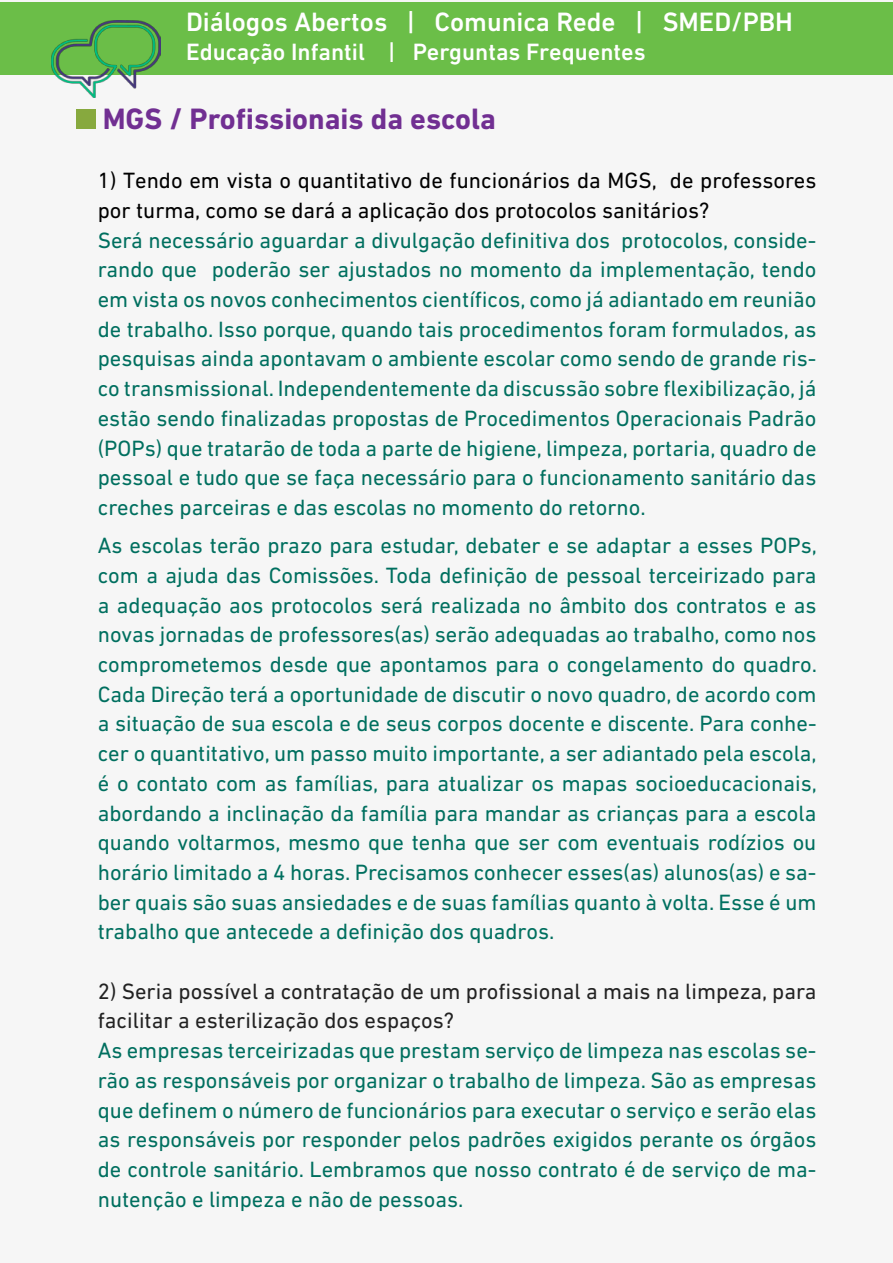
<style>
.page{position:relative;width:893px;height:1263px;background:#f6f6f6}
.page>*{position:absolute;margin:0;border:0;box-sizing:border-box;transform-origin:0 0}
.t1{font:700 30px "DIN Next LT Pro";color:#712f92}
.t2{font:500 27px "DIN Next LT Pro";color:#fff}
.t3{font:500 24px "DIN Next LT Pro";color:#fff}
.t4{font:22.5px/29.7px "DIN Next LT Pro";color:#006f5f;text-align:justify}
.t5{font:22.5px/29.7px "DIN Next LT Pro";color:#000}
.t6{font:22.5px/29.7px "DIN Next LT Pro";color:#222}
</style>
<div class="page">
<div style="left:0;top:2px;width:893px;height:73px;background:#6bbe48"></div>
<img style="left:52px;top:20px;width:108px;height:78px">
<div style="left:77px;top:110px;width:19px;height:19px;background:#87a93e"></div>
<p class="t2" style="left:186px;top:6px;width:608px">Diálogos Abertos | Comunica Rede | SMED/PBH</p>
<p class="t3" style="left:186px;top:38px;width:461px">Educação Infantil | Perguntas Frequentes</p>
<h1 class="t1" style="left:103px;top:101px;width:395px">MGS / Profissionais da escola</h1>
<p class="t5" style="left:98px;top:165px;width:720px">1) Tendo em vista o quantitativo de funcionários da MGS, de professores por turma, como se dará a aplicação dos protocolos sanitários?</p>
<p class="t4" style="left:98px;top:225px;width:720px">Será necessário aguardar a divulgação definitiva dos protocolos, conside&shy;rando que poderão ser ajustados no momento da implementação, tendo em vista os novos conhecimentos científicos, como já adiantado em reunião de trabalho. Isso porque, quando tais procedimentos foram formulados, as pesquisas ainda apontavam o ambiente escolar como sendo de grande ris&shy;co transmissional. Independentemente da discussão sobre flexibilização, já estão sendo finalizadas propostas de Procedimentos Operacionais Padrão (POPs) que tratarão de toda a parte de higiene, limpeza, portaria, quadro de pessoal e tudo que se faça necessário para o funcionamento sanitário das creches parceiras e das escolas no momento do retorno.</p>
<p class="t4" style="left:98px;top:530px;width:721px">As escolas terão prazo para estudar, debater e se adaptar a esses POPs, com a ajuda das Comissões. Toda definição de pessoal terceirizado para a adequação aos protocolos será realizada no âmbito dos contratos e as novas jornadas de professores(as) serão adequadas ao trabalho, como nos comprometemos desde que apontamos para o congelamento do quadro.<br>Cada Direção terá a oportunidade de discutir o novo quadro, de acordo com a situação de sua escola e de seus corpos docente e discente. Para conhe&shy;cer o quantitativo, um passo muito importante, a ser adiantado pela escola, é o contato com as famílias, para atualizar os mapas socioeducacionais, abordando a inclinação da família para mandar as crianças para a escola quando voltarmos, mesmo que tenha que ser com eventuais rodízios ou horário limitado a 4 horas. Precisamos conhecer esses(as) alunos(as) e sa&shy;ber quais são suas ansiedades e de suas famílias quanto à volta. Esse é um trabalho que antecede a definição dos quadros.</p>
<p class="t6" style="left:98px;top:976px;width:720px">2) Seria possível a contratação de um profissional a mais na limpeza, para facilitar a esterilização dos espaços?</p>
<p class="t4" style="left:98px;top:1035px;width:720px">As empresas terceirizadas que prestam serviço de limpeza nas escolas se&shy;rão as responsáveis por organizar o trabalho de limpeza. São as empresas que definem o número de funcionários para executar o serviço e serão elas as responsáveis por responder pelos padrões exigidos perante os órgãos de controle sanitário. Lembramos que nosso contrato é de serviço de ma&shy;nutenção e limpeza e não de pessoas.</p>
</div>
